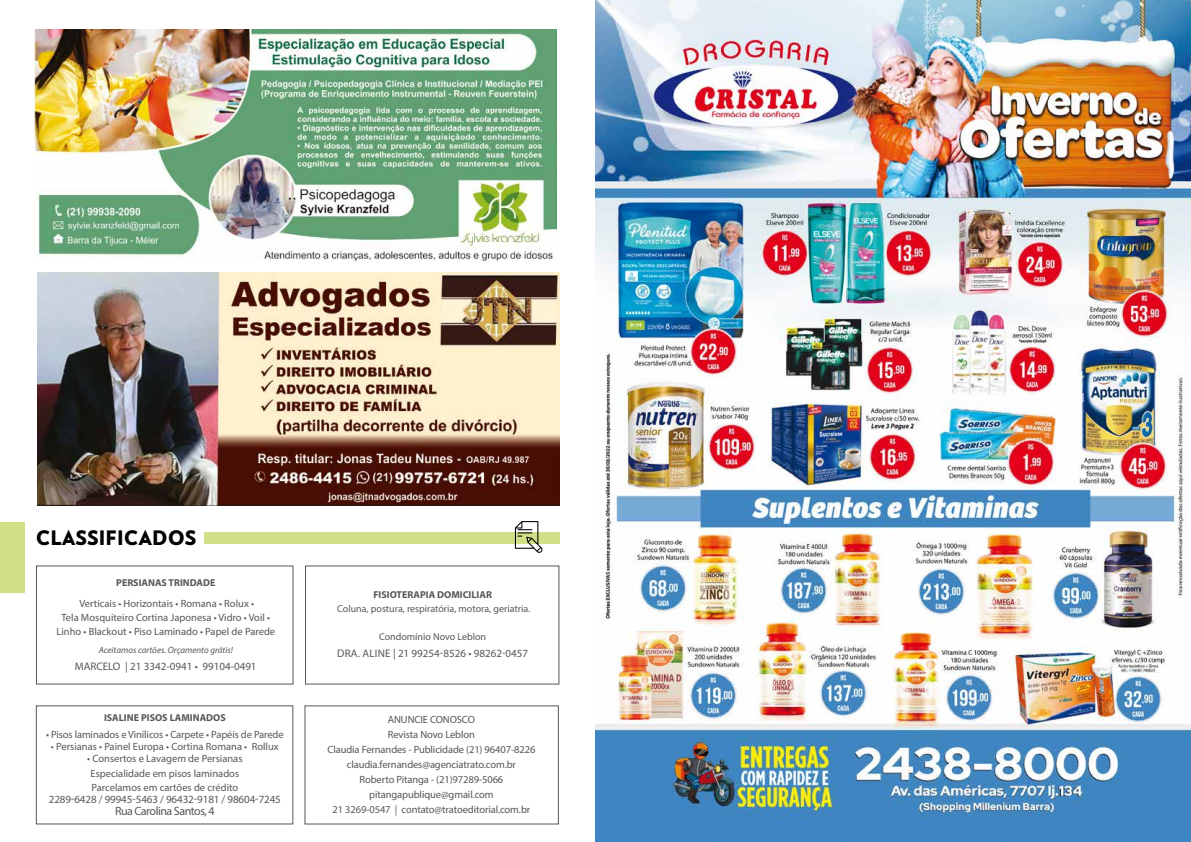
<style>
.page{position:relative;width:1191px;height:842px;background:#fff}
.page>*{position:absolute;margin:0;border:0;box-sizing:border-box;transform-origin:0 0}
.t1{font:900 20px "RNS Miles";color:#000}
.t2{font:12px "Myriad Pro";letter-spacing:-.04em;color:#575756}
.t3{font:11px "Myriad Pro";color:#575756}
.t4{font:10.5px/15px "Myriad Pro";letter-spacing:-.01em;color:#575756;text-align:center}
.t5{font:10px "Myriad Pro";color:#575756}
.t6{font:700 10px "Myriad Pro";color:#575756}
.t7{font:italic 9px "Myriad Pro";color:#575756}
</style>
<div class="page">
<img style="left:595px;top:0;width:596px;height:842px">
<div style="left:36px;top:705px;width:257px;height:119px;background:#fff;border:1px solid #575756"></div>
<div style="left:204px;top:532px;width:355px;height:11px;background:#d3df86"></div>
<svg style="left:515px;top:521px;width:28px;height:32px"></svg>
<div style="left:0;top:522px;width:25px;height:70px;background:#d3df86"></div>
<img style="left:38px;top:273px;width:521px;height:232px">
<img style="left:35px;top:30px;width:521px;height:231px">
<h1 class="t1" style="left:36px;top:524px;width:162px">CLASSIFICADOS</h1>
<p class="t6" style="left:116px;top:576px;width:101px">PERSIANAS TRINDADE</p>
<p class="t4" style="left:56px;top:596px;width:220px;line-height:14px">Verticais • Horizontais • Romana • Rolux •<br>Tela Mosquiteiro Cortina Japonesa • Vidro • Voil •<br>Linho • Blackout • Piso Laminado • Papel de Parede</p>
<p class="t7" style="left:99px;top:644px;width:136px">Aceitamos cartões. Orçamento grátis!</p>
<p class="t3" style="left:75px;top:660px;width:183px">MARCELO | 21 3342-0941 • 99104-0491</p>
<p class="t6" style="left:104px;top:711px;width:123px">ISALINE PISOS LAMINADOS</p>
<p class="t4" style="left:46px;top:727px;width:239px">• Pisos laminados e Vinílicos • Carpete • Papéis de Parede</p>
<p class="t4" style="left:51px;top:739px;width:229px">• Persianas • Painel Europa • Cortina Romana • Rollux</p>
<p class="t4" style="left:87px;top:751px;width:157px">• Consertos e Lavagem de Persianas<br>Especialidade em pisos laminados</p>
<p class="t4" style="left:91px;top:780px;width:148px">Parcelamos em cartões de crédito</p>
<p class="t3" style="left:49px;top:792px;width:234px">2289-6428 / 99945-5463 / 96432-9181 / 98604-7245</p>
<p class="t2" style="left:115px;top:803px;width:101px">Rua Carolina Santos, 4</p>
<p class="t6" style="left:373px;top:588px;width:120px">FISIOTERAPIA DOMICILIAR</p>
<p class="t5" style="left:337px;top:603px;width:195px">Coluna, postura, respiratória, motora, geriatria.</p>
<p class="t5" style="left:379px;top:631px;width:109px">Condomínio Novo Leblon</p>
<p class="t3" style="left:337px;top:646px;width:192px">DRA. ALINE | 21 99254-8526 • 98262-0457</p>
<p class="t4" style="left:327px;top:712px;width:209px">ANUNCIE CONOSCO<br>Revista Novo Leblon<br>Claudia Fernandes - Publicidade (21) 96407-8226 claudia.fernandes@agenciatrato.com.br<br>Roberto Pitanga - (21)97289-5066 pitangapublique@gmail.com<br>21 3269-0547 | contato@tratoeditorial.com.br</p>
</div>
